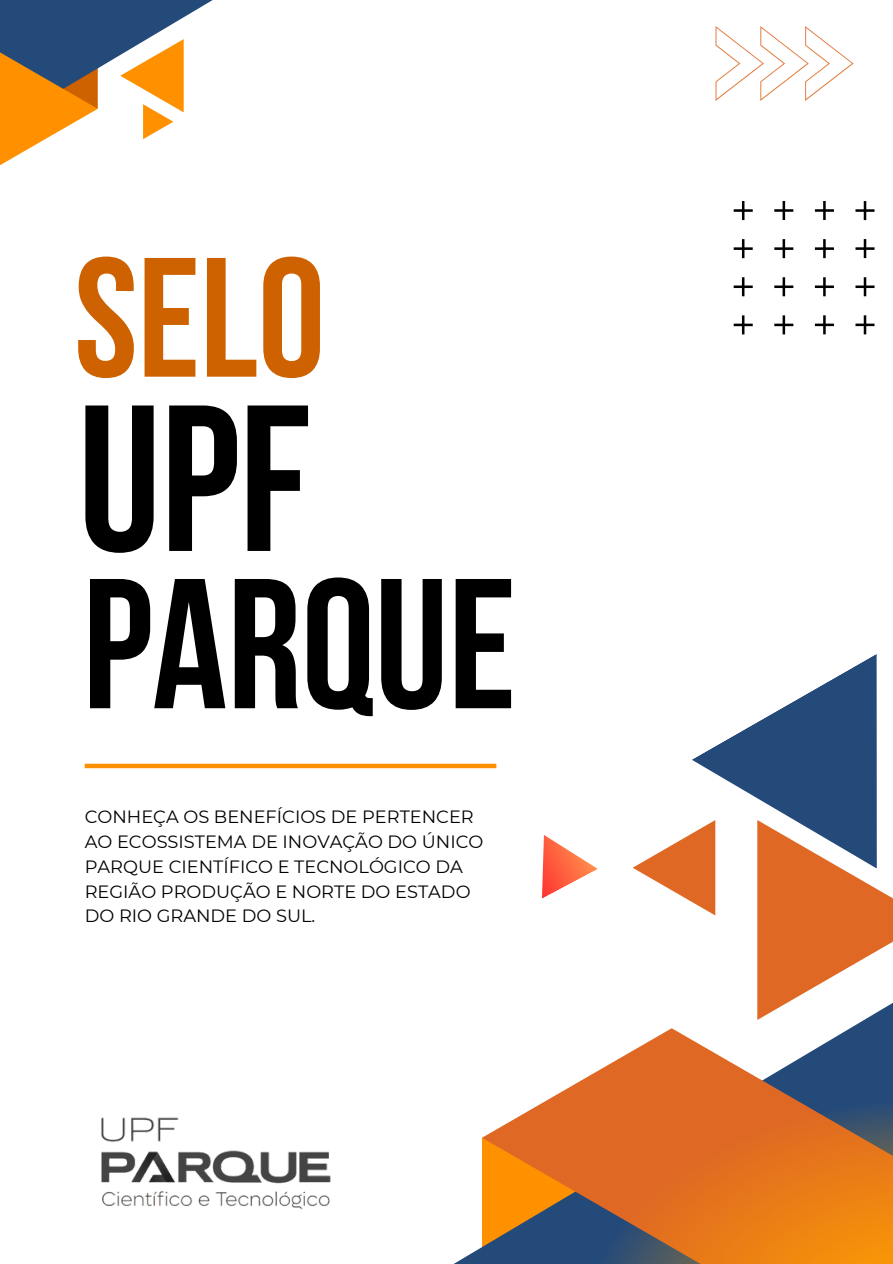
<style>
.page{position:relative;width:893px;height:1264px;background:#fff}
.page>*{position:absolute;margin:0;border:0;box-sizing:border-box;transform-origin:0 0}
.t1{font:207.75px "Bebas Neue Cyrillic";color:#000}
.t2{font:184.5px "Bebas Neue Cyrillic";color:#000}
.t3{font:169.5px "Bebas Neue Cyrillic";color:#ce6200}
.t4{font:17.85px/24.8px "Montserrat";color:#000}
</style>
<div class="page">
<svg style="left:0;top:0;width:213px;height:166px"></svg>
<svg style="left:542px;top:835px;width:56px;height:63px"></svg>
<svg style="left:632px;top:654px;width:260px;height:262px"></svg>
<div style="left:85px;top:763px;width:411px;height:5px;background:#ff9100"></div>
<img style="left:101px;top:1117px;width:230px;height:93px">
<svg style="left:455px;top:916px;width:437px;height:347px"></svg>
<svg style="left:715px;top:26px;width:160px;height:308px"></svg>
<p class="t3" style="left:74px;top:249px;width:252px">SELO</p>
<p class="t1" style="left:78px;top:395px;width:234px">UPF</p>
<p class="t2" style="left:83px;top:570px;width:435px">PARQUE</p>
<p class="t4" style="left:85px;top:804px;width:400px">CONHEÇA OS BENEFÍCIOS DE PERTENCER<br>AO ECOSSISTEMA DE INOVAÇÃO DO ÚNICO<br>PARQUE CIENTÍFICO E TECNOLÓGICO DA<br>REGIÃO PRODUÇÃO E NORTE DO ESTADO<br>DO RIO GRANDE DO SUL.</p>
</div>
